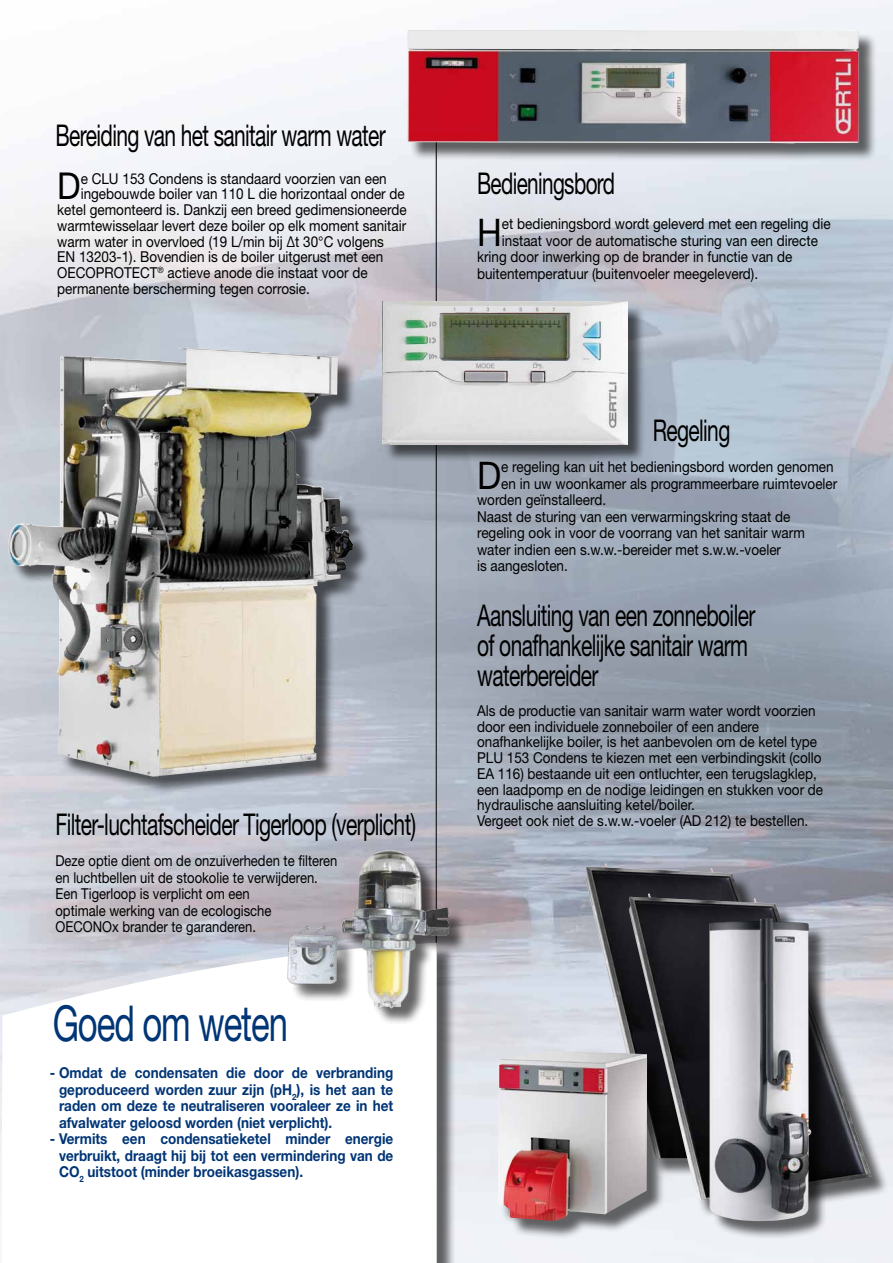
<style>
.page{position:relative;width:893px;height:1263px;background:#fff}
.page>*{position:absolute;margin:0;border:0;box-sizing:border-box;transform-origin:0 0}
.t1{font:49.5px "Helvetica Neue LT Std";letter-spacing:-.03em;color:#003576;scale:.7 1}
.t2{font:38.1px "Helvetica Neue LT Std";color:#000;scale:.9 1}
.t3{font:37.05px "Helvetica Neue LT Std";color:#000;scale:.9 1}
.t4{font:30px/30px "Helvetica Neue LT Std";letter-spacing:-.03em;color:#000;scale:.7 1}
.t5{font:30px "Helvetica Neue LT Std";letter-spacing:-.03em;color:#000;scale:.69 1}
.t6{font:15px/15.8px "Helvetica Neue LT Std";color:#000;scale:.9 1}
.t7{font:700 15px/16.5px "Helvetica Neue LT Std";color:#003576;text-align:justify;scale:.9 1}
.t8{font:15px/16.5px "Helvetica Neue LT Std";color:#000;scale:.87 1}
</style>
<div class="page">
<hr style="left:436px;top:106px;width:1px;height:1157px;background:#000">
<div style="left:4px;top:945px;width:452px;height:318px;background:#000;opacity:.6"></div>
<svg style="left:2px;top:943px;width:435px;height:320px"></svg>
<div style="left:409px;top:32px;width:468px;height:129px;background:#000;opacity:.6"></div>
<img style="left:407px;top:30px;width:452px;height:113px">
<div style="left:385px;top:304px;width:261px;height:158px;background:#000;opacity:.6"></div>
<img style="left:382px;top:302px;width:245px;height:142px">
<div style="left:290px;top:851px;width:177px;height:173px;background:#000;opacity:.6"></div>
<img style="left:277px;top:847px;width:185px;height:169px">
<div style="left:10px;top:350px;width:361px;height:444px;background:#000;opacity:.6"></div>
<img style="left:8px;top:348px;width:178px;height:215px">
<img style="left:585px;top:863px;width:228px;height:188px">
<div style="left:631px;top:895px;width:257px;height:322px;background:#000;opacity:.6"></div>
<img style="left:629px;top:893px;width:243px;height:306px">
<div style="left:711px;top:921px;width:118px;height:318px;background:#000;opacity:.6"></div>
<img style="left:709px;top:918px;width:102px;height:303px">
<div style="left:500px;top:1053px;width:165px;height:186px;background:#000;opacity:.6"></div>
<img style="left:498px;top:1051px;width:149px;height:170px">
<h3 class="t4" style="left:55px;top:120px;width:474px">Bereiding van het sanitair warm water</h3>
<h3 class="t3" style="left:57px;top:164px;width:28px">D</h3>
<p class="t6" style="left:81px;top:170px;width:342px">e CLU 153 Condens is standaard voorzien van een</p>
<p class="t6" style="left:81px;top:186px;width:362px">ingebouwde boiler van 110 L die horizontaal onder de</p>
<p class="t6" style="left:57px;top:202px;width:390px">ketel gemonteerd is. Dankzij een breed gedimensioneerde</p>
<p class="t6" style="left:57px;top:217px;width:389px">warmtewisselaar levert deze boiler op elk moment sanitair</p>
<p class="t6" style="left:57px;top:233px;width:364px">warm water in overvloed (19 L/min bij ∆t 30°C volgens</p>
<p class="t6" style="left:57px;top:249px;width:364px">EN 13203-1). Bovendien is de boiler uitgerust met een</p>
<p class="t6" style="left:57px;top:265px;width:346px">OECOPROTECT<sup>®</sup> actieve anode die instaat voor de</p>
<p class="t6" style="left:57px;top:280px;width:282px">permanente berscherming tegen corrosie.</p>
<h3 class="t4" style="left:55px;top:809px;width:517px">Filter-luchtafscheider Tigerloop (verplicht)</h3>
<p class="t8" style="left:55px;top:852px;width:326px">Deze optie dient om de onzuiverheden te filteren en luchtbellen uit de stookolie te verwijderen.<br>Een Tigerloop is verplicht om een<br>optimale werking van de ecologische OECONOx brander te garanderen.</p>
<h1 class="t1" style="left:53px;top:994px;width:338px">Goed om weten</h1>
<p class="t7" style="left:59px;top:1064px;width:373px;text-indent:-9px">- Omdat de condensaten die door de verbranding geproduceerd worden zuur zijn (pH<sub>2</sub>), is het aan te raden om deze te neutraliseren vooraleer ze in het afvalwater geloosd worden (niet verplicht).</p>
<p class="t7" style="left:59px;top:1130px;width:373px;text-indent:-9px">- Vermits een condensatieketel minder energie verbruikt, draagt hij bij tot een vermindering van de CO<sub>2</sub> uitstoot (minder broeikasgassen).</p>
<h3 class="t5" style="left:477px;top:166px;width:202px">Bedieningsbord</h3>
<h2 class="t2" style="left:477px;top:209px;width:29px">H</h2>
<p class="t6" style="left:502px;top:216px;width:367px">et bedieningsbord wordt geleverd met een regeling die</p>
<p class="t6" style="left:502px;top:232px;width:353px">instaat voor de automatische sturing van een directe</p>
<p class="t6" style="left:477px;top:249px;width:352px">kring door inwerking op de brander in functie van de</p>
<p class="t6" style="left:477px;top:265px;width:314px">buitentemperatuur (buitenvoeler meegeleverd).</p>
<h3 class="t4" style="left:653px;top:415px;width:112px">Regeling</h3>
<h2 class="t2" style="left:477px;top:452px;width:28px">D</h2>
<p class="t6" style="left:501px;top:459px;width:371px">e regeling kan uit het bedieningsbord worden genomen</p>
<p class="t6" style="left:501px;top:475px;width:375px">en in uw woonkamer als programmeerbare ruimtevoeler</p>
<p class="t6" style="left:477px;top:492px;width:145px">worden geïnstalleerd.</p>
<p class="t6" style="left:477px;top:508px;width:350px">Naast de sturing van een verwarmingskring staat de</p>
<p class="t6" style="left:477px;top:525px;width:366px">regeling ook in voor de voorrang van het sanitair warm</p>
<p class="t6" style="left:477px;top:541px;width:339px">water indien een s.w.w.-bereider met s.w.w.-voeler</p>
<p class="t6" style="left:477px;top:558px;width:102px">is aangesloten.</p>
<h3 class="t4" style="left:477px;top:600px;width:399px">Aansluiting van een zonneboiler of onafhankelijke sanitair warm waterbereider</h3>
<p class="t6" style="left:477px;top:702px;width:386px">Als de productie van sanitair warm water wordt voorzien door een individuele zonneboiler of een andere onafhankelijke boiler, is het aanbevolen om de ketel type PLU 153 Condens te kiezen met een verbindingskit (collo EA 116) bestaande uit een ontluchter, een terugslagklep, een laadpomp en de nodige leidingen en stukken voor de hydraulische aansluiting ketel/boiler.<br>Vergeet ook niet de s.w.w.-voeler (AD 212) te bestellen.</p>
</div>
